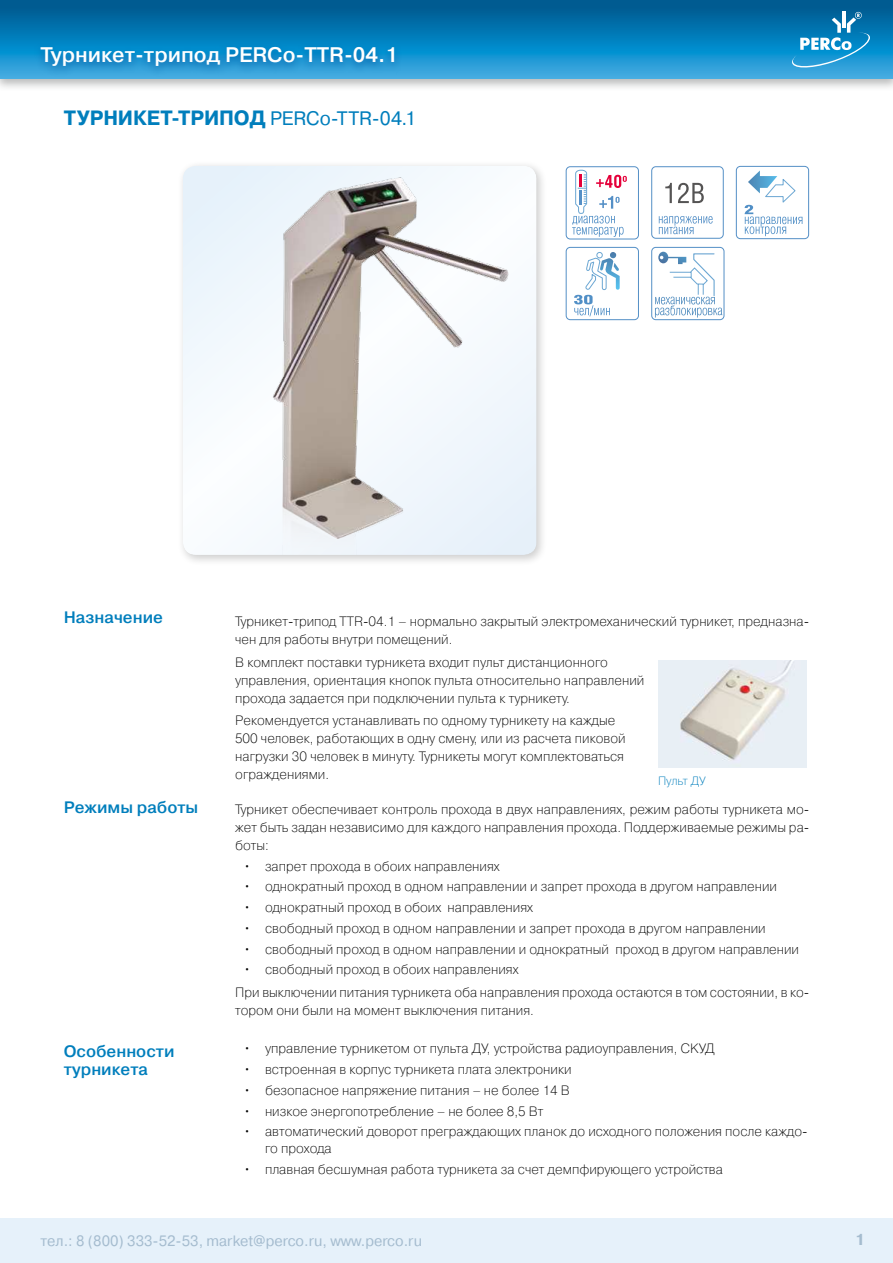
<style>
.page{position:relative;width:893px;height:1263px;background:#fff}
.page>*{position:absolute;margin:0;border:0;box-sizing:border-box;transform-origin:0 0}
.t1{font:700 21px "Pragmatica Light C";color:#fff}
.t2{font:700 19.5px "Pragmatica";letter-spacing:-.005em;color:#007ebc}
.t3{font:700 16.5px/18px "Pragmatica Light C";color:#007ebc}
.t4{font:15px "Pragmatica C";color:#a5bccf}
.t5{font:700 15px "Pragmatica";color:#a5bccf}
.t6{font:13.5px/18px "Pragmatica Light C";color:#000}
.t7{font:12px "Pragmatica Light C";color:#007ebc}
.s1{font-family:"Pragmatica C";font-weight:400}
</style>
<div class="page">
<div style="left:0;top:0;width:893px;height:92px;background:#535556;opacity:.41"></div>
<svg style="left:0;top:0;width:893px;height:79px"></svg>
<div style="left:0;top:1219px;width:893px;height:44px;background:#e6f1fa"></div>
<div style="left:177px;top:160px;width:371px;height:407px;background:#000;opacity:.2"></div>
<svg style="left:183px;top:166px;width:354px;height:389px;fill:#f1f7fd"></svg>
<img style="left:200px;top:160px;width:327px;height:395px">
<img style="left:658px;top:660px;width:149px;height:107px">
<div style="left:651px;top:167px;width:72px;height:71px;border:1px solid #548fc6;border-radius:4px"></div>
<svg style="left:665px;top:183px;width:7px;height:20px"></svg>
<svg style="left:678px;top:183px;width:26px;height:20px"></svg>
<svg style="left:659px;top:216px;width:54px;height:18px"></svg>
<div style="left:566px;top:247px;width:73px;height:73px;border:1px solid #548fc6;border-radius:4px"></div>
<img style="left:610px;top:252px;width:10px;height:38px">
<svg style="left:574px;top:252px;width:36px;height:64px"></svg>
<div style="left:736px;top:166px;width:73px;height:73px;border:1px solid #548fc6;border-radius:4px"></div>
<img style="left:752px;top:171px;width:25px;height:7px">
<svg style="left:745px;top:178px;width:57px;height:58px"></svg>
<div style="left:566px;top:167px;width:73px;height:72px;border:1px solid #548fc6;border-radius:4px"></div>
<svg style="left:572px;top:169px;width:55px;height:68px"></svg>
<svg style="left:792px;top:12px;width:78px;height:57px"></svg>
<div style="left:33px;top:43px;width:369px;height:35px;background:#00579f;opacity:.75"></div>
<div style="left:651px;top:247px;width:73px;height:73px;border:1px solid #548fc6;border-radius:4px"></div>
<svg style="left:655px;top:253px;width:67px;height:64px"></svg>
<h1 class="t1" style="left:40px;top:44px;width:359px">Турникет-трипод PERCo-TTR-04.1</h1>
<h2 class="t2" style="left:64px;top:111px;width:354px">ТУРНИКЕТ-ТРИПОД <span class="s1">PERCo-TTR-04.1</span></h2>
<p class="t3" style="left:64px;top:609px;width:101px">Назначение</p>
<p class="t3" style="left:64px;top:798px;width:136px">Режимы работы</p>
<p class="t3" style="left:64px;top:1042px;width:112px">Особенности турникета</p>
<p class="t6" style="left:235px;top:614px;width:575px">Турникет-трипод TTR-04.1 – нормально закрытый электромеханический турникет, предназна&shy;чен для работы внутри помещений.</p>
<p class="t6" style="left:235px;top:654px;width:411px">В комплект поставки турникета входит пульт дистанционного управления, ориентация кнопок пульта относительно направлений прохода задается при подключении пульта к турникету.</p>
<p class="t6" style="left:235px;top:712px;width:392px">Рекомендуется устанавливать по одному турникету на каждые 500 человек, работающих в одну смену, или из расчета пиковой нагрузки 30 человек в минуту. Турникеты могут комплектоваться ограждениями.</p>
<p class="t6" style="left:235px;top:801px;width:576px;text-align:justify">Турникет обеспечивает контроль прохода в двух направлениях, режим работы турникета мо&shy;жет быть задан независимо для каждого направления прохода. Поддерживаемые режимы ра&shy;боты:</p>
<p class="t6" style="left:244px;top:858px;width:257px">• запрет прохода в обоих направлениях</p>
<p class="t6" style="left:244px;top:879px;width:535px">• однократный проход в одном направлении и запрет прохода в другом направлении</p>
<p class="t6" style="left:244px;top:899px;width:291px">• однократный проход в обоих направлениях</p>
<p class="t6" style="left:244px;top:920px;width:523px">• свободный проход в одном направлении и запрет прохода в другом направлении</p>
<p class="t6" style="left:244px;top:941px;width:557px">• свободный проход в одном направлении и однократный проход в другом направлении</p>
<p class="t6" style="left:235px;top:959px;width:576px;line-height:22.2px;text-indent:9px">• свободный проход в обоих направлениях<br>При выключении питания турникета оба направления прохода остаются в том состоянии, в ко-</p>
<p class="t6" style="left:235px;top:1002px;width:300px">тором они были на момент выключения питания.</p>
<p class="t6" style="left:244px;top:1041px;width:473px">• управление турникетом от пульта ДУ, устройства радиоуправления, СКУД</p>
<p class="t6" style="left:244px;top:1061px;width:329px">• встроенная в корпус турникета плата электроники</p>
<p class="t6" style="left:244px;top:1082px;width:328px">• безопасное напряжение питания – не более 14 В</p>
<p class="t6" style="left:244px;top:1103px;width:301px">• низкое энергопотребление – не более 8,5 Вт</p>
<p class="t6" style="left:265px;top:1124px;width:544px;line-height:16.5px;text-indent:-21px">• автоматический доворот преграждающих планок до исходного положения после каждо&shy;го прохода</p>
<p class="t6" style="left:244px;top:1161px;width:481px">• плавная бесшумная работа турникета за счет демпфирующего устройства</p>
<p class="t7" style="left:658px;top:777px;width:49px">Пульт ДУ</p>
<p class="t4" style="left:40px;top:1235px;width:383px">тел.: 8 (800) 333-52-53, market@perco.ru, www.perco.ru</p>
<p class="t5" style="left:855px;top:1234px;width:11px">1</p>
</div>
